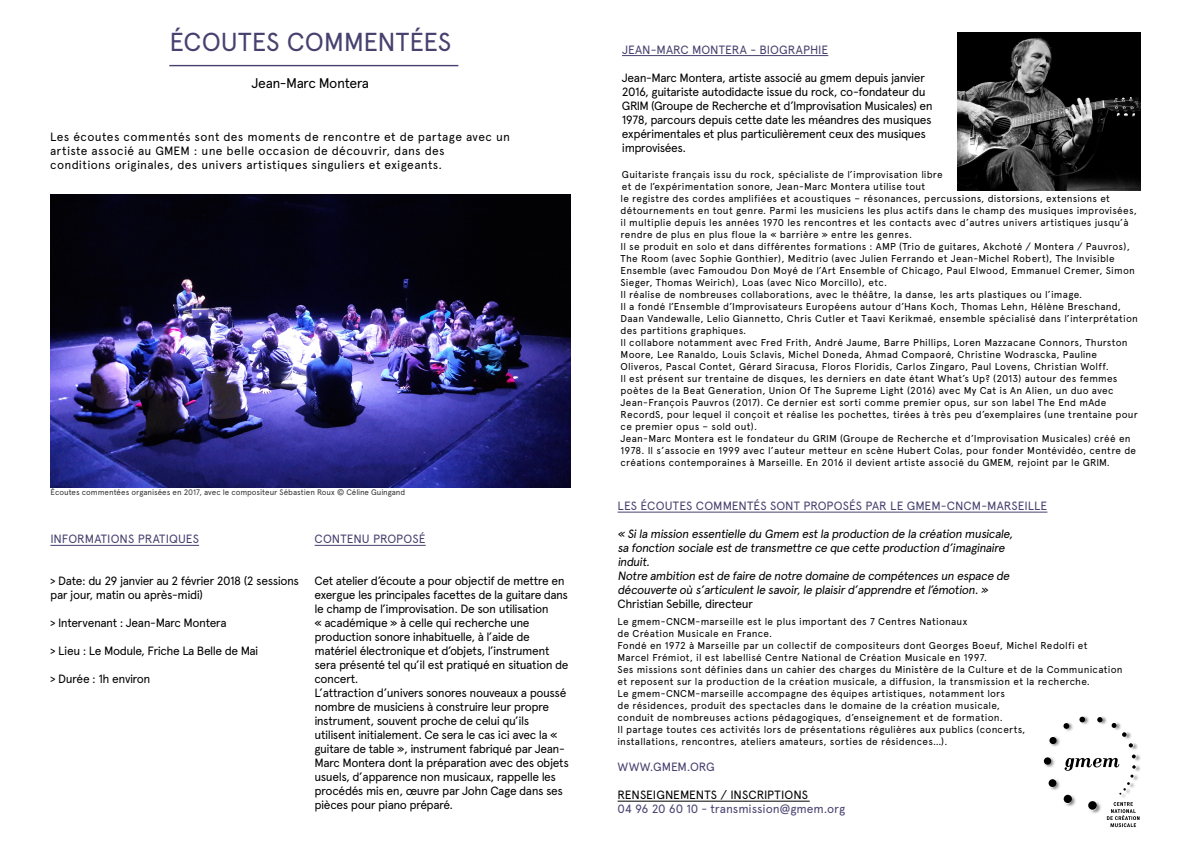
<style>
.page{position:relative;width:1191px;height:842px;background:#fff}
.page>*{position:absolute;margin:0;border:0;box-sizing:border-box;transform-origin:0 0}
.TITRE{font:26px "Apercu";letter-spacing:-.01em;color:#47416f}
.t1{font:14px "Apercu";letter-spacing:-.04em;color:#000}
.TEXTE_gros_2{font:12px/14px "Apercu";letter-spacing:-.04em;color:#000}
.TEXTE_gros{font:12px "Apercu";letter-spacing:.025em;color:#000}
._2_SOUS_TITRE{font:12px "Apercu";letter-spacing:.005em;color:#47416f}
.TEXTE_COURANT{font:12px "Apercu";letter-spacing:-.005em;color:#47416f}
._2_SOUS_TITRE-2{font:12px "Apercu";color:#000}
.TEXTE_petit{font:10px/12px "Apercu";letter-spacing:.02em;color:#000}
.TEXTE_petit-2{font:8px "Apercu";letter-spacing:-.005em;color:#333}
</style>
<div class="page">
<hr style="left:169px;top:65px;width:289px;height:1px;background:#47416f">
<img style="left:50px;top:194px;width:520px;height:293px">
<svg style="left:1043px;top:717px;width:96px;height:110px"></svg>
<hr style="left:50px;top:545px;width:149px;height:1px;background:#47416f">
<hr style="left:314px;top:545px;width:112px;height:1px;background:#47416f">
<hr style="left:622px;top:55px;width:206px;height:1px;background:#47416f">
<img style="left:957px;top:32px;width:183px;height:158px">
<hr style="left:617px;top:512px;width:430px;height:1px;background:#47416f">
<hr style="left:617px;top:801px;width:192px;height:1px;background:#000">
<p class="TITRE" style="left:169px;top:27px;width:283px">ÉCOUTES COMMENTÉES</p>
<p class="t1" style="left:252px;top:75px;width:119px">Jean-Marc Montera</p>
<p class="TEXTE_gros" style="left:50px;top:130px;width:461px">Les écoutes commentés sont des moments de rencontre et de partage avec un</p>
<p class="TEXTE_gros" style="left:50px;top:144px;width:396px">artiste associé au GMEM : une belle occasion de découvrir, dans des</p>
<p class="TEXTE_gros" style="left:50px;top:158px;width:393px">conditions originales, des univers artistiques singuliers et exigeants.</p>
<p class="TEXTE_petit-2" style="left:51px;top:487px;width:356px">Écoutes commentées organisées en 2017, avec le compositeur Sébastien Roux © Céline Guingand</p>
<p class="TEXTE_COURANT" style="left:50px;top:532px;width:150px">INFORMATIONS PRATIQUES</p>
<p class="TEXTE_gros_2" style="left:50px;top:574px;width:250px">&gt; Date: du 29 janvier au 2 février 2018 (2 sessions par jour, matin ou après-midi)</p>
<p class="TEXTE_gros_2" style="left:50px;top:616px;width:178px">&gt; Intervenant : Jean-Marc Montera</p>
<p class="TEXTE_gros_2" style="left:50px;top:644px;width:210px">&gt; Lieu : Le Module, Friche La Belle de Mai</p>
<p class="TEXTE_gros_2" style="left:50px;top:672px;width:102px">&gt; Durée : 1h environ</p>
<p class="_2_SOUS_TITRE" style="left:314px;top:532px;width:112px">CONTENU PROPOSÉ</p>
<p class="TEXTE_gros_2" style="left:314px;top:574px;width:255px">Cet atelier d’écoute a pour objectif de mettre en exergue les principales facettes de la guitare dans le champ de l’improvisation. De son utilisation</p>
<p class="TEXTE_gros_2" style="left:314px;top:616px;width:256px">« académique » à celle qui recherche une production sonore inhabituelle, à l’aide de matériel électronique et d’objets, l’instrument sera présenté tel qu’il est pratiqué en situation de concert.</p>
<p class="TEXTE_gros_2" style="left:314px;top:686px;width:256px">L’attraction d’univers sonores nouveaux a poussé nombre de musiciens à construire leur propre instrument, souvent proche de celui qu’ils utilisent initialement. Ce sera le cas ici avec la « guitare de table », instrument fabriqué par Jean-Marc Montera dont la préparation avec des objets usuels, d’apparence non musicaux, rappelle les procédés mis en, œuvre par John Cage dans ses pièces pour piano préparé.</p>
<p class="_2_SOUS_TITRE" style="left:622px;top:42px;width:208px">JEAN-MARC MONTERA - BIOGRAPHIE</p>
<p class="TEXTE_gros_2" style="left:622px;top:70px;width:312px">Jean-Marc Montera, artiste associé au gmem depuis janvier 2016, guitariste autodidacte issue du rock, co-fondateur du GRIM (Groupe de Recherche et d’Improvisation Musicales) en 1978, parcours depuis cette date les méandres des musiques expérimentales et plus particulièrement ceux des musiques improvisées.</p>
<p class="TEXTE_petit" style="left:622px;top:168px;width:322px">Guitariste français issu du rock, spécialiste de l’improvisation libre et de l’expérimentation sonore, Jean-Marc Montera utilise tout</p>
<p class="TEXTE_petit" style="left:620px;top:193px;width:518px">le registre des cordes amplifiées et acoustiques – résonances, percussions, distorsions, extensions et détournements en tout genre. Parmi les musiciens les plus actifs dans le champ des musiques improvisées, il multiplie depuis les années 1970 les rencontres et les contacts avec d’autres univers artistiques jusqu’à rendre de plus en plus floue la « barrière » entre les genres.</p>
<p class="TEXTE_petit" style="left:620px;top:241px;width:516px">Il se produit en solo et dans différentes formations : AMP (Trio de guitares, Akchoté / Montera / Pauvros), The Room (avec Sophie Gonthier), Meditrio (avec Julien Ferrando et Jean-Michel Robert), The Invisible Ensemble (avec Famoudou Don Moyé de l’Art Ensemble of Chicago, Paul Elwood, Emmanuel Cremer, Simon Sieger, Thomas Weirich), Loas (avec Nico Morcillo), etc.</p>
<p class="TEXTE_petit" style="left:620px;top:289px;width:463px">Il réalise de nombreuses collaborations, avec le théâtre, la danse, les arts plastiques ou l’image.</p>
<p class="TEXTE_petit" style="left:620px;top:301px;width:519px">Il a fondé l’Ensemble d’Improvisateurs Européens autour d’Hans Koch, Thomas Lehn, Hélène Breschand,<br>Daan Vandewalle, Lelio Giannetto, Chris Cutler et Taavi Kerikmaé, ensemble spécialisé dans l’interprétation des partitions graphiques.</p>
<p class="TEXTE_petit" style="left:620px;top:337px;width:508px">Il collabore notamment avec Fred Frith, André Jaume, Barre Phillips, Loren Mazzacane Connors, Thurston<br>Moore, Lee Ranaldo, Louis Sclavis, Michel Doneda, Ahmad Compaoré, Christine Wodrascka, Pauline<br>Oliveros, Pascal Contet, Gérard Siracusa, Floros Floridis, Carlos Zingaro, Paul Lovens, Christian Wolff.</p>
<p class="TEXTE_petit" style="left:620px;top:373px;width:519px">Il est présent sur trentaine de disques, les derniers en date étant What’s Up? (2013) autour des femmes poètes de la Beat Generation, Union Of The Supreme Light (2016) avec My Cat is An Alien, un duo avec Jean-François Pauvros (2017). Ce dernier est sorti comme premier opus, sur son label The End mAde RecordS, pour lequel il conçoit et réalise les pochettes, tirées à très peu d’exemplaires (une trentaine pour ce premier opus – sold out).</p>
<p class="TEXTE_petit" style="left:620px;top:433px;width:517px">Jean-Marc Montera est le fondateur du GRIM (Groupe de Recherche et d’Improvisation Musicales) créé en<br>1978. Il s’associe en 1999 avec l’auteur metteur en scène Hubert Colas, pour fonder Montévidéo, centre de créations contemporaines à Marseille. En 2016 il devient artiste associé du GMEM, rejoint par le GRIM.</p>
<p class="_2_SOUS_TITRE" style="left:617px;top:499px;width:431px">LES ÉCOUTES COMMENTÉS SONT PROPOSÉS PAR LE GMEM-CNCM-MARSEILLE</p>
<p class="TEXTE_gros_2" style="left:617px;top:527px;width:399px">« Sila mission essentielle du Gmem estla production de la création musicale,</p>
<p class="TEXTE_gros_2" style="left:617px;top:541px;width:391px">sa fonction sociale estde transmettre ce que cette production d’imaginaire</p>
<p class="TEXTE_gros_2" style="left:617px;top:555px;width:36px">induit.</p>
<p class="TEXTE_gros_2" style="left:617px;top:569px;width:395px">Notre ambition estde faire de notre domaine de compétences un espace de</p>
<p class="TEXTE_gros_2" style="left:617px;top:583px;width:374px">découverte où s’articulentle savoir,le plaisir d’apprendre etl’émotion.»</p>
<p class="TEXTE_gros_2" style="left:617px;top:597px;width:137px">Christian Sebille, directeur</p>
<p class="TEXTE_petit" style="left:617px;top:615px;width:351px">Le gmem-CNCM-marseille est le plus important des 7 Centres Nationaux</p>
<p class="TEXTE_petit" style="left:617px;top:627px;width:156px">de Création Musicale en France.</p>
<p class="TEXTE_petit" style="left:617px;top:639px;width:472px">Fondé en 1972 à Marseille par un collectif de compositeurs dont Georges Boeuf, Michel Redolfi et</p>
<p class="TEXTE_petit" style="left:617px;top:651px;width:371px">Marcel Frémiot, il est labellisé Centre National de Création Musicale en 1997.</p>
<p class="TEXTE_petit" style="left:617px;top:663px;width:507px">Ses missions sont définies dans un cahier des charges du Ministère de la Culture et de la Communication</p>
<p class="TEXTE_petit" style="left:617px;top:675px;width:474px">et reposent sur la production de la création musicale, a diffusion, la transmission et la recherche.</p>
<p class="TEXTE_petit" style="left:617px;top:687px;width:389px">Le gmem-CNCM-marseille accompagne des équipes artistiques, notamment lors</p>
<p class="TEXTE_petit" style="left:617px;top:699px;width:384px">de résidences, produit des spectacles dans le domaine de la création musicale,</p>
<p class="TEXTE_petit" style="left:617px;top:711px;width:387px">conduit de nombreuses actions pédagogiques, d’enseignement et de formation.</p>
<p class="TEXTE_petit" style="left:617px;top:723px;width:409px">Il partage toutes ces activités lors de présentations régulières aux publics (concerts,</p>
<p class="TEXTE_petit" style="left:617px;top:735px;width:331px">installations, rencontres, ateliers amateurs, sorties de résidences…).</p>
<p class="TEXTE_COURANT" style="left:617px;top:760px;width:99px">WWW.GMEM.ORG</p>
<p class="_2_SOUS_TITRE-2" style="left:617px;top:788px;width:192px">RENSEIGNEMENTS / INSCRIPTIONS</p>
<p class="TEXTE_COURANT" style="left:617px;top:802px;width:229px">04 96 20 60 10 - transmission@gmem.org</p>
</div>
